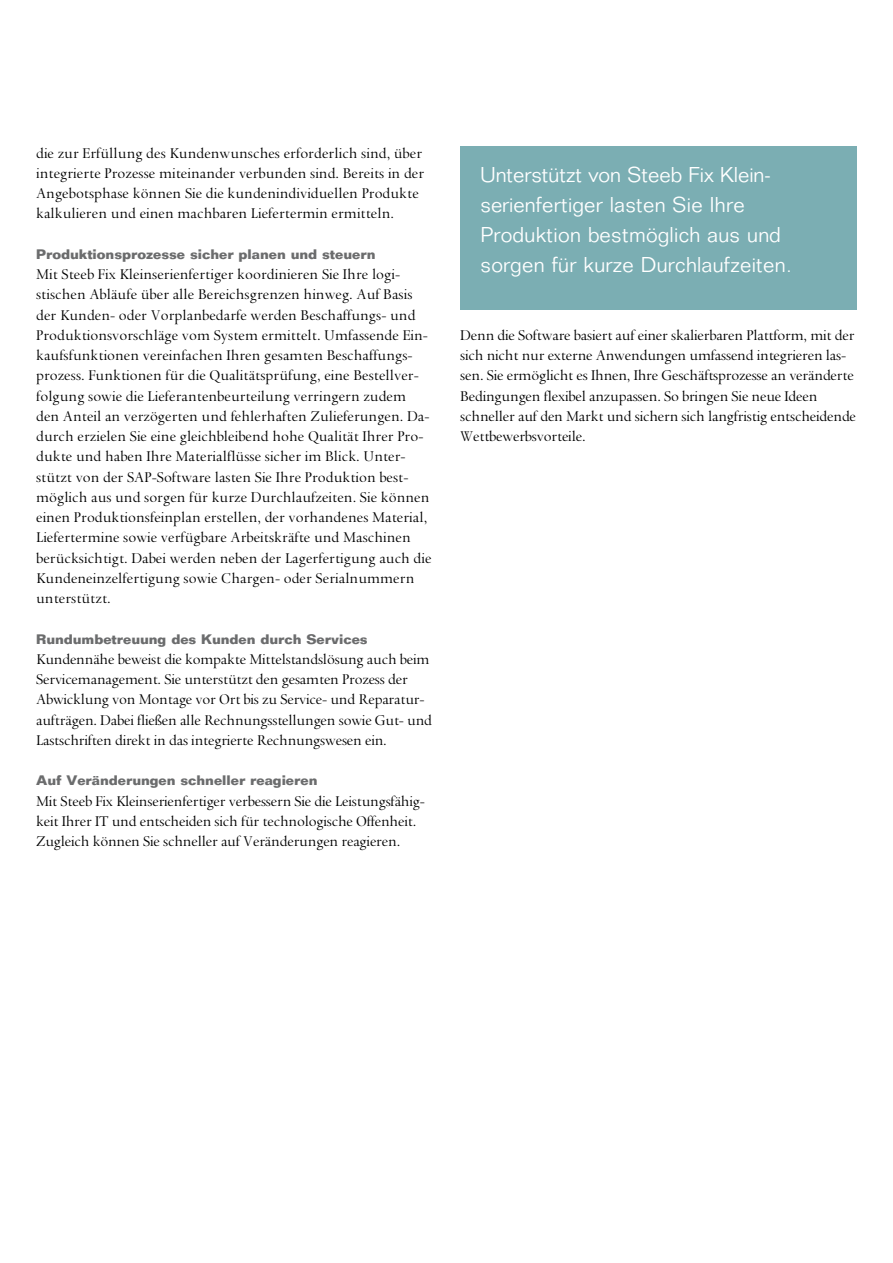
<style>
.page{position:relative;width:893px;height:1263px;background:#fff}
.page>*{position:absolute;margin:0;border:0;box-sizing:border-box;transform-origin:0 0}
.t1{font:300 21px/30px "SAP Sans 2007";letter-spacing:.015em;color:#fff}
.t2{font:16.5px/20.2px "SAP Serif 2007";color:#000}
.t3{font:13.5px "SAP SANS2002 Bold";color:#6b6c6d}
</style>
<div class="page">
<div style="left:460px;top:147px;width:397px;height:163px;background:#7baeb3"></div>
<p class="t2" style="left:36px;top:143px;width:390px">die zur Erfüllung des Kundenwunsches erforderlich sind, über integrierte Prozesse miteinander verbunden sind. Bereits in der Angebotsphase können Sie die kundenindividuellen Produkte kalkulieren und einen machbaren Liefertermin ermitteln.</p>
<p class="t3" style="left:36px;top:246px;width:341px">Produktionsprozesse sicher planen und steuern</p>
<p class="t2" style="left:36px;top:265px;width:397px">Mit Steeb Fix Kleinserienfertiger koordinieren Sie Ihre logi&shy;stischen Abläufe über alle Bereichsgrenzen hinweg. Auf Basis der Kunden- oder Vorplanbedarfe werden Beschaffungs- und Produktionsvorschläge vom System ermittelt. Umfassende Ein&shy;kaufsfunktionen vereinfachen Ihren gesamten Beschaffungs&shy;prozess. Funktionen für die Qualitätsprüfung, eine Bestellver&shy;folgung sowie die Lieferantenbeurteilung verringern zudem den Anteil an verzögerten und fehlerhaften Zulieferungen. Da&shy;durch erzielen Sie eine gleichbleibend hohe Qualität Ihrer Pro&shy;dukte und haben Ihre Materialflüsse sicher im Blick. Unter&shy;stützt von der SAP-Software lasten Sie Ihre Produktion best&shy;möglich aus und sorgen für kurze Durchlaufzeiten. Sie können einen Produktionsfeinplan erstellen, der vorhandenes Material, Liefertermine sowie verfügbare Arbeitskräfte und Maschinen berücksichtigt. Dabei werden neben der Lagerfertigung auch die Kundeneinzelfertigung sowie Chargen- oder Serialnummern unterstützt.</p>
<p class="t3" style="left:36px;top:631px;width:333px">Rundumbetreuung des Kunden durch Services</p>
<p class="t2" style="left:36px;top:649px;width:398px">Kundennähe beweist die kompakte Mittelstandslösung auch beim Servicemanagement. Sie unterstützt den gesamten Prozess der Abwicklung von Montage vor Ort bis zu Service- und Reparatur&shy;aufträgen. Dabei fließen alle Rechnungsstellungen sowie Gut- und Lastschriften direkt in das integrierte Rechnungswesen ein.</p>
<p class="t3" style="left:36px;top:773px;width:283px">Auf Veränderungen schneller reagieren</p>
<p class="t2" style="left:36px;top:791px;width:390px">Mit Steeb Fix Kleinserienfertiger verbessern Sie die Leistungsfähig&shy;keit Ihrer IT und entscheiden sich für technologische Offenheit.<br>Zugleich können Sie schneller auf Veränderungen reagieren.</p>
<p class="t1" style="left:480px;top:160px;width:313px">Unterstützt von Steeb Fix Klein&shy;serienfertiger lasten Sie Ihre Produktion bestmöglich aus und sorgen für kurze Durchlaufzeiten.</p>
<p class="t2" style="left:460px;top:325px;width:397px">Denn die Software basiert auf einer skalierbaren Plattform, mit der sich nicht nur externe Anwendungen umfassend integrieren las&shy;sen. Sie ermöglicht es Ihnen, Ihre Geschäftsprozesse an veränderte Bedingungen flexibel anzupassen. So bringen Sie neue Ideen schneller auf den Markt und sichern sich langfristig entscheidende Wettbewerbsvorteile.</p>
</div>
